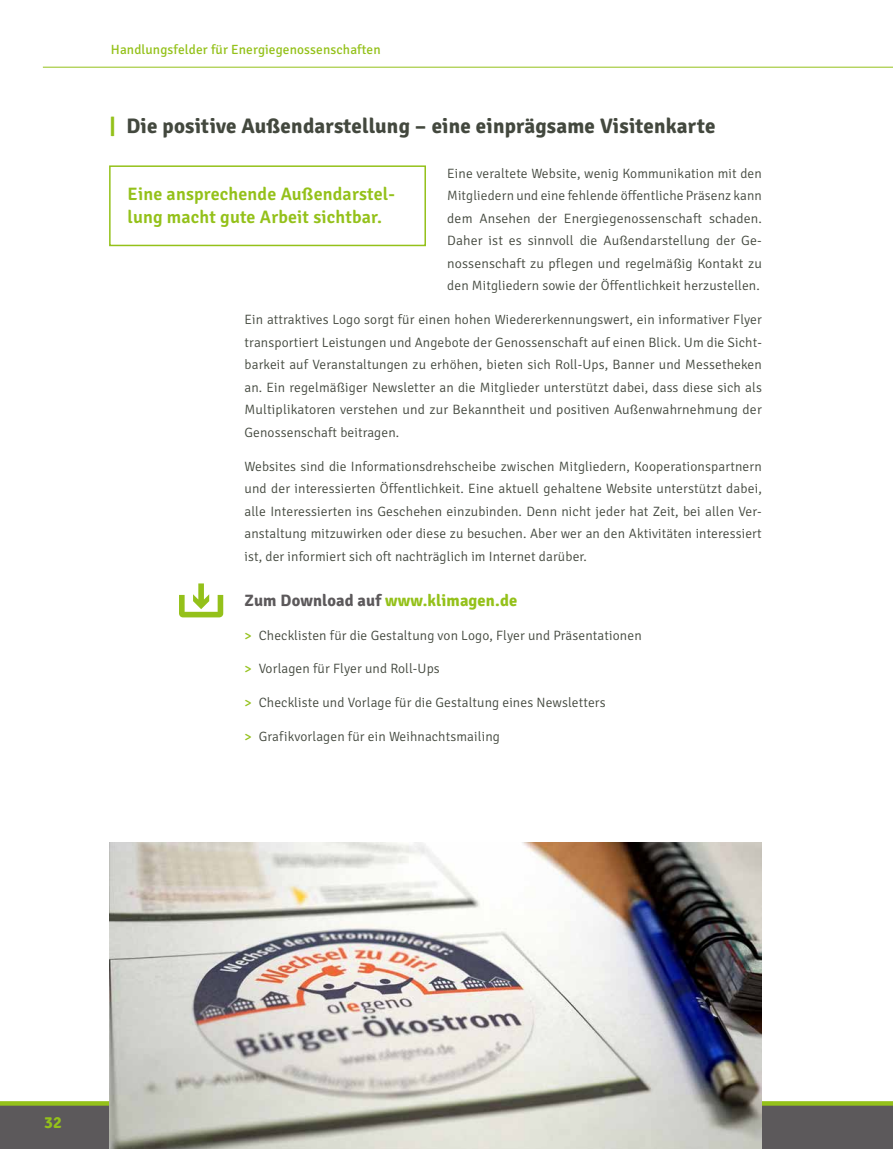
<style>
.page{position:relative;width:893px;height:1149px;background:#fff}
.page>*{position:absolute;margin:0;border:0;box-sizing:border-box;transform-origin:0 0}
.t1{font:700 21px "Signika";letter-spacing:.01em;color:#43483e}
.Zusammenfassungen{font:600 18px/22.5px "Signika";letter-spacing:.01em;color:#94c11a}
.Ü4{font:700 16.5px "Signika";letter-spacing:.01em;color:#94c11a}
.Fließtext{font:300 13.5px/22.5px "Signika";letter-spacing:.01em;color:#43483e;text-align:justify}
.t2{font:13.35px "Signika";letter-spacing:.01em;color:#94c11a}
.s1{color:#94c11a}
.s2{color:#5c595b}
.s3{font-weight:400;color:#94c11a}
</style>
<div class="page">
<svg style="left:0;top:1098px;width:893px;height:50px;background:#6b6d5f"></svg>
<hr style="left:43px;top:67px;width:850px;height:1px;background:#94c11a">
<div style="left:109px;top:165px;width:317px;height:81px;border:2px solid #94c11a"></div>
<svg style="left:179px;top:583px;width:44px;height:34px"></svg>
<img style="left:110px;top:842px;width:652px;height:306px">
<p class="t2" style="left:111px;top:42px;width:271px">Handlungsfelder für Energiegenossenschaften</p>
<p class="t1" style="left:110px;top:113px;width:607px"><span class="s1">|</span> Die positive Außendarstellung – eine einprägsame Visitenkarte</p>
<p class="Fließtext" style="left:447px;top:162px;width:316px">Eine veraltete Website, wenig Kommunikation mit den Mitgliedern und eine fehlende öffentliche Präsenz kann dem Ansehen der Energiegenossenschaft schaden.<br>Daher ist es sinnvoll die Außendarstellung der Ge&shy;nossenschaft zu pflegen und regelmäßig Kontakt zu den Mitgliedern sowie der Öffentlichkeit herzustellen.</p>
<p class="Fließtext" style="left:244px;top:308px;width:519px">Ein attraktives Logo sorgt für einen hohen Wiedererkennungswert, ein informativer Flyer transportiert Leistungen und Angebote der Genossenschaft auf einen Blick. Um die Sicht&shy;barkeit auf Veranstaltungen zu erhöhen, bieten sich Roll-Ups, Banner und Messetheken an. Ein regelmäßiger Newsletter an die Mitglieder unterstützt dabei, dass diese sich als Multiplikatoren verstehen und zur Bekanntheit und positiven Außenwahrnehmung der Genossenschaft beitragen.</p>
<p class="Fließtext" style="left:244px;top:455px;width:519px">Websites sind die Informationsdrehscheibe zwischen Mitgliedern, Kooperationspartnern und der interessierten Öffentlichkeit. Eine aktuell gehaltene Website unterstützt dabei, alle Interessierten ins Geschehen einzubinden. Denn nicht jeder hat Zeit, bei allen Ver&shy;anstaltung mitzuwirken oder diese zu besuchen. Aber wer an den Aktivitäten interessiert ist, der informiert sich oft nachträglich im Internet darüber.</p>
<p class="Zusammenfassungen" style="left:128px;top:183px;width:269px">Eine ansprechende Außendarstel&shy;lung macht gute Arbeit sichtbar.</p>
<p class="Ü4" style="left:244px;top:590px;width:274px"><span class="s2">Zum Download auf</span> www.klimagen.de</p>
<p class="Fließtext" style="left:244px;top:623px;width:399px"><span class="s3">&gt;</span> Checklisten für die Gestaltung von Logo, Flyer und Präsentationen</p>
<p class="Fließtext" style="left:244px;top:657px;width:197px"><span class="s3">&gt;</span> Vorlagen für Flyer und Roll-Ups</p>
<p class="Fließtext" style="left:244px;top:691px;width:363px"><span class="s3">&gt;</span> Checkliste und Vorlage für die Gestaltung eines Newsletters</p>
<p class="Fließtext" style="left:244px;top:725px;width:257px"><span class="s3">&gt;</span> Grafikvorlagen für ein Weihnachtsmailing</p>
<p class="Ü4" style="left:44px;top:1111px;width:19px">32</p>
</div>
